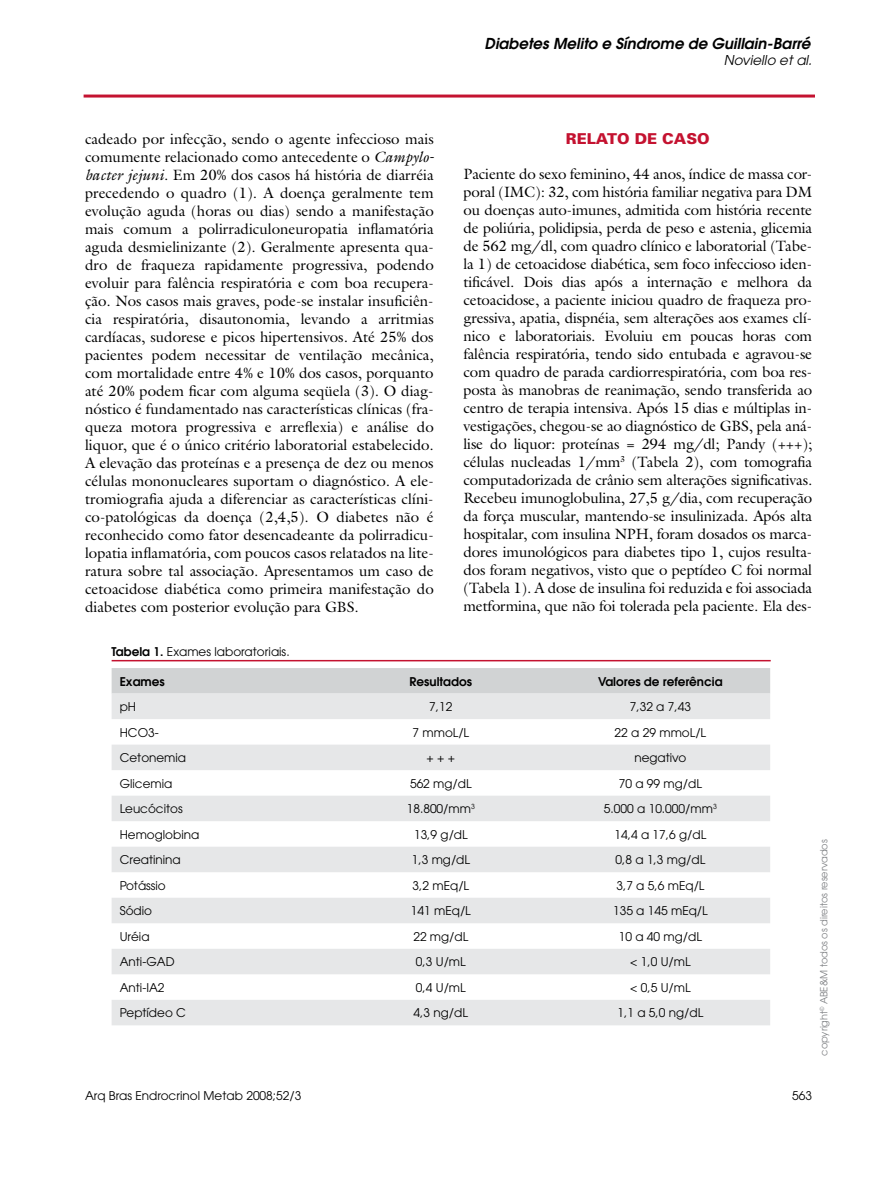
<style>
.page{position:relative;width:893px;height:1191px;background:#fff}
.page>*{position:absolute;margin:0;border:0;box-sizing:border-box;transform-origin:0 0}
.t1{font:15px/18px "Galliard";color:#000;text-align:justify}
.t2{font:italic 600 15px "Avant Garde";color:#000}
.t3{font:900 15px "Univers";color:#c41230}
.t4{font:italic 13.5px "Avant Garde";color:#000}
.t5{font:12px "Avant Garde";color:#000}
.t6{font:600 12px "Avant Garde";color:#000}
.t7{font:9.9px "Avant Garde";letter-spacing:-.01em;color:#808285}
.s1{font-style:italic}
.s2{font-weight:600}
</style>
<div class="page">
<hr style="left:84px;top:95px;width:731px;height:3px;background:#c41230">
<hr style="left:112px;top:660px;width:659px;height:1px;background:#c41230">
<div style="left:112px;top:668px;width:658px;height:25px;background:#d1d3d4"></div>
<svg style="left:112px;top:693px;width:658px;height:332px;fill:#e6e7e8"></svg>
<p class="t2" style="left:485px;top:34px;width:327px">Diabetes Melito e Síndrome de Guillain-Barré</p>
<p class="t4" style="left:724px;top:52px;width:90px">Noviello et al.</p>
<p class="t3" style="left:566px;top:129px;width:43px">RELATO</p>
<p class="t3" style="left:635px;top:129px;width:41px">DE CASO</p>
<p class="t1" style="left:463px;top:164px;width:350px">Paciente do sexo feminino, 44 anos, índice de massa cor&shy;poral (IMC): 32, com história familiar negativa para DM ou doenças auto-imunes, admitida com história recente de poliúria, polidipsia, perda de peso e astenia, glicemia de 562 mg/dl, com quadro clínico e laboratorial (Tabe&shy;la 1) de cetoacidose diabética, sem foco infeccioso iden&shy;tificável. Dois dias após a internação e melhora da cetoacidose, a paciente iniciou quadro de fraqueza pro&shy;gressiva, apatia, dispnéia, sem alterações aos exames clí&shy;nico e laboratoriais. Evoluiu em poucas horas com falência respiratória, tendo sido entubada e agravou-se com quadro de parada cardiorrespiratória, com boa res&shy;posta às manobras de reanimação, sendo transferida ao centro de terapia intensiva. Após 15 dias e múltiplas in&shy;vestigações, chegou-se ao diagnóstico de GBS, pela aná&shy;lise do liquor: proteínas = 294 mg/dl; Pandy (+++); células nucleadas 1/mm<sup>3</sup> (Tabela 2), com tomografia computadorizada de crânio sem alterações significativas.<br>Recebeu imunoglobulina, 27,5 g/dia, com recuperação da força muscular, mantendo-se insulinizada. Após alta hospitalar, com insulina NPH, foram dosados os marca&shy;dores imunológicos para diabetes tipo 1, cujos resulta&shy;dos foram negativos, visto que o peptídeo C foi normal (Tabela 1). A dose de insulina foi reduzida e foi associada metformina, que não foi tolerada pela paciente. Ela des-</p>
<p class="t1" style="left:85px;top:129px;width:351px">cadeado por infecção, sendo o agente infeccioso mais comumente relacionado como antecedente o <span class="s1">Campylo&shy;bacter jejuni</span>. Em 20% dos casos há história de diarréia precedendo o quadro (1). A doença geralmente tem evolução aguda (horas ou dias) sendo a manifestação mais comum a polirradiculoneuropatia inflamatória aguda desmielinizante (2). Geralmente apresenta qua&shy;dro de fraqueza rapidamente progressiva, podendo evoluir para falência respiratória e com boa recupera&shy;ção. Nos casos mais graves, pode-se instalar insuficiên&shy;cia respiratória, disautonomia, levando a arritmias cardíacas, sudorese e picos hipertensivos. Até 25% dos pacientes podem necessitar de ventilação mecânica, com mortalidade entre 4% e 10% dos casos, porquanto até 20% podem ficar com alguma seqüela (3). O diag&shy;nóstico é fundamentado nas características clínicas (fra&shy;queza motora progressiva e arreflexia) e análise do liquor, que é o único critério laboratorial estabelecido.<br>A elevação das proteínas e a presença de dez ou menos células mononucleares suportam o diagnóstico. A ele&shy;tromiografia ajuda a diferenciar as características clíni&shy;co-patológicas da doença (2,4,5). O diabetes não é reconhecido como fator desencadeante da polirradicu&shy;lopatia inflamatória, com poucos casos relatados na lite&shy;ratura sobre tal associação. Apresentamos um caso de cetoacidose diabética como primeira manifestação do diabetes com posterior evolução para GBS.</p>
<p class="t5" style="left:112px;top:644px;width:180px"><span class="s2">Tabela 1.</span> Exames laboratoriais.</p>
<p class="t6" style="left:120px;top:673px;width:47px">Exames</p>
<p class="t6" style="left:410px;top:673px;width:64px">Resultados</p>
<p class="t6" style="left:598px;top:673px;width:126px">Valores de referência</p>
<p class="t5" style="left:120px;top:699px;width:18px">pH</p>
<p class="t5" style="left:429px;top:699px;width:25px">7,12</p>
<p class="t5" style="left:630px;top:699px;width:63px">7,32 a 7,43</p>
<p class="t5" style="left:120px;top:725px;width:41px">HCO3-</p>
<p class="t5" style="left:412px;top:725px;width:58px">7 mmoL/L</p>
<p class="t5" style="left:615px;top:725px;width:93px">22 a 29 mmoL/L</p>
<p class="t5" style="left:120px;top:750px;width:68px">Cetonemia</p>
<p class="t5" style="left:427px;top:750px;width:30px">+ + +</p>
<p class="t5" style="left:634px;top:750px;width:53px">negativo</p>
<p class="t5" style="left:120px;top:776px;width:54px">Glicemia</p>
<p class="t5" style="left:410px;top:776px;width:63px">562 mg/dL</p>
<p class="t5" style="left:619px;top:776px;width:85px">70 a 99 mg/dL</p>
<p class="t5" style="left:120px;top:801px;width:65px">Leucócitos</p>
<p class="t5" style="left:407px;top:801px;width:70px">18.800/mm<sup>3</sup></p>
<p class="t5" style="left:604px;top:801px;width:114px">5.000 a 10.000/mm<sup>3</sup></p>
<p class="t5" style="left:120px;top:827px;width:81px">Hemoglobina</p>
<p class="t5" style="left:414px;top:827px;width:55px">13,9 g/dL</p>
<p class="t5" style="left:614px;top:827px;width:93px">14,4 a 17,6 g/dL</p>
<p class="t5" style="left:120px;top:852px;width:63px">Creatinina</p>
<p class="t5" style="left:412px;top:852px;width:60px">1,3 mg/dL</p>
<p class="t5" style="left:615px;top:852px;width:91px">0,8 a 1,3 mg/dL</p>
<p class="t5" style="left:120px;top:878px;width:48px">Potássio</p>
<p class="t5" style="left:413px;top:878px;width:58px">3,2 mEq/L</p>
<p class="t5" style="left:616px;top:878px;width:90px">3,7 a 5,6 mEq/L</p>
<p class="t5" style="left:120px;top:903px;width:34px">Sódio</p>
<p class="t5" style="left:411px;top:903px;width:61px">141 mEq/L</p>
<p class="t5" style="left:613px;top:903px;width:96px">135 a 145 mEq/L</p>
<p class="t5" style="left:120px;top:929px;width:31px">Uréia</p>
<p class="t5" style="left:413px;top:929px;width:56px">22 mg/dL</p>
<p class="t5" style="left:619px;top:929px;width:85px">10 a 40 mg/dL</p>
<p class="t5" style="left:120px;top:954px;width:56px">Anti-GAD</p>
<p class="t5" style="left:416px;top:954px;width:51px">0,3 U/mL</p>
<p class="t5" style="left:630px;top:954px;width:62px">&lt; 1,0 U/mL</p>
<p class="t5" style="left:120px;top:980px;width:46px">Anti-IA2</p>
<p class="t5" style="left:416px;top:980px;width:51px">0,4 U/mL</p>
<p class="t5" style="left:630px;top:980px;width:62px">&lt; 0,5 U/mL</p>
<p class="t5" style="left:120px;top:1005px;width:68px">Peptídeo C</p>
<p class="t5" style="left:414px;top:1005px;width:56px">4,3 ng/dL</p>
<p class="t5" style="left:617px;top:1005px;width:87px">1,1 a 5,0 ng/dL</p>
<p class="t7" style="left:818px;top:1055px;width:217px;rotate:-90deg">copyright<sup>©</sup> ABE&amp;M todos os direitos reservados</p>
<p class="t5" style="left:85px;top:1088px;width:218px">Arq Bras Endrocrinol Metab 2008;52/3</p>
<p class="t5" style="left:792px;top:1088px;width:21px">563</p>
</div>
